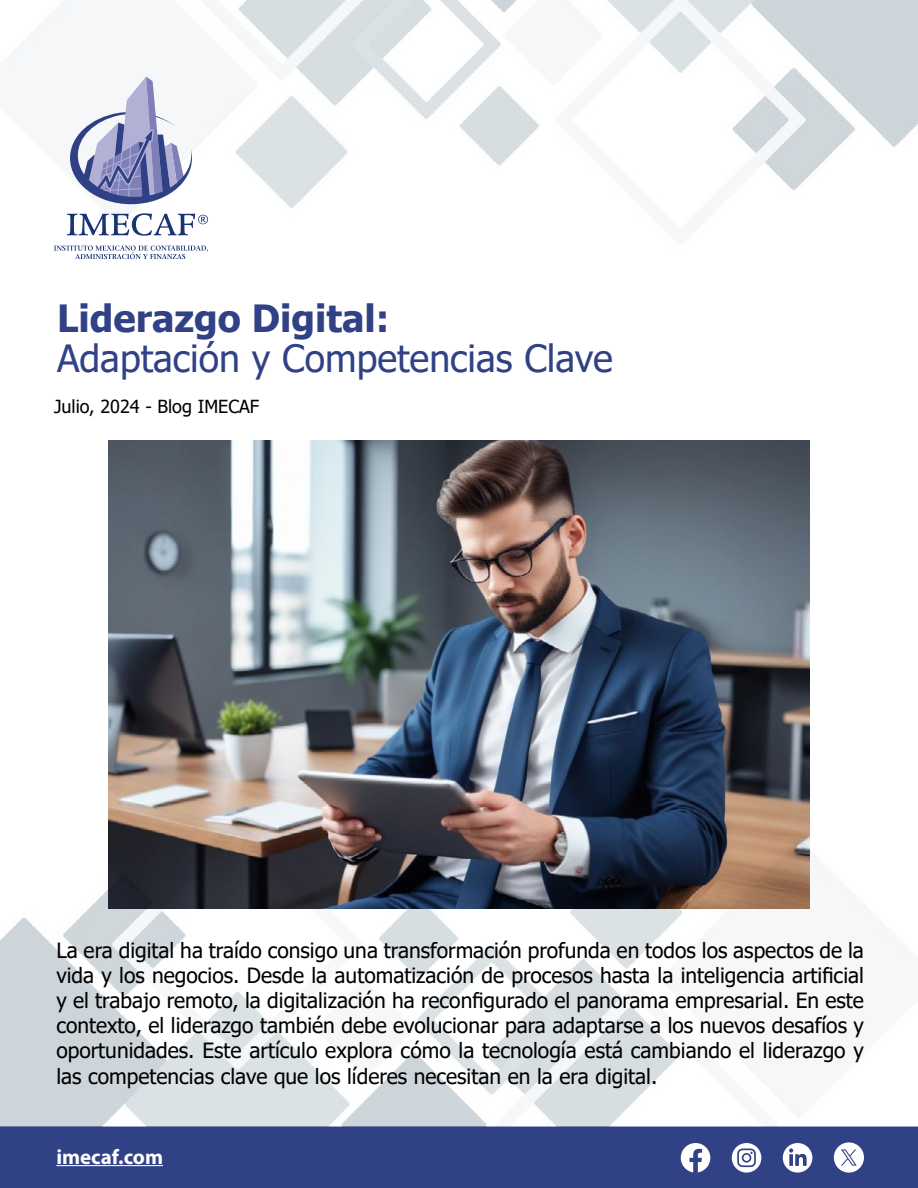
<style>
.page{position:relative;width:918px;height:1188px;background:#fff}
.page>*{position:absolute;margin:0;border:0;box-sizing:border-box;transform-origin:0 0}
.t1{font:37.5px "Tahoma";color:#314185}
.t2{font:700 37.5px "Tahoma";color:#314185}
.t3{font:21px/25.2px "Tahoma";color:#000;text-align:justify}
.t4{font:700 21px "Myriad Pro";color:#fff}
.t5{font:18px "Tahoma";color:#000}
</style>
<div class="page">
<div style="left:0;top:1126px;width:918px;height:62px;background:#314185;border:2px solid #314185"></div>
<hr style="left:56px;top:1165px;width:107px;height:1px;background:#fff">
<svg style="left:681px;top:1143px;width:29px;height:29px"></svg>
<svg style="left:732px;top:1143px;width:29px;height:30px"></svg>
<svg style="left:783px;top:1143px;width:29px;height:30px"></svg>
<svg style="left:834px;top:1142px;width:30px;height:31px"></svg>
<img style="left:0;top:0;width:918px;height:1126px">
<img style="left:109px;top:441px;width:700px;height:468px">
<svg style="left:67px;top:213px;width:141px;height:23px"></svg>
<svg style="left:54px;top:246px;width:154px;height:13px"></svg>
<svg style="left:70px;top:77px;width:122px;height:127px"></svg>
<h1 class="t2" style="left:57px;top:292px;width:334px">Liderazgo Digital:</h1>
<h1 class="t1" style="left:57px;top:334px;width:557px">Adaptación y Competencias Clave</h1>
<p class="t5" style="left:54px;top:395px;width:207px">Julio, 2024 - Blog IMECAF</p>
<p class="t3" style="left:56px;top:939px;width:809px">La era digital ha traído consigo una transformación profunda en todos los aspectos de la vida y los negocios. Desde la automatización de procesos hasta la inteligencia artificial y el trabajo remoto, la digitalización ha reconfigurado el panorama empresarial. En este contexto, el liderazgo también debe evolucionar para adaptarse a los nuevos desafíos y oportunidades. Este artículo explora cómo la tecnología está cambiando el liderazgo y las competencias clave que los líderes necesitan en la era digital.</p>
<p class="t4" style="left:56px;top:1143px;width:108px">imecaf.com</p>
</div>
